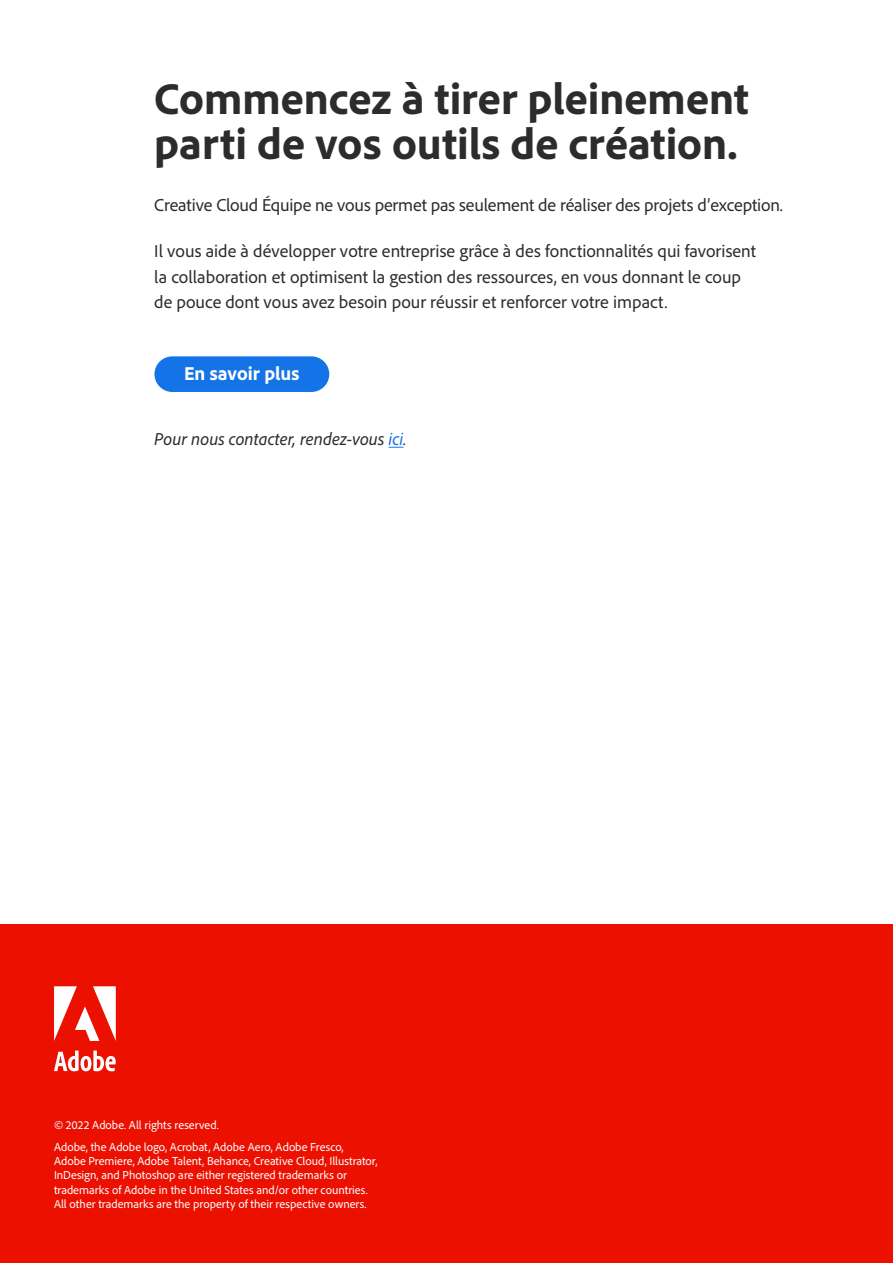
<style>
.page{position:relative;width:893px;height:1263px;background:#fff}
.page>*{position:absolute;margin:0;border:0;box-sizing:border-box;transform-origin:0 0}
.t1{font:800 45px/45px "Adobe Clean";color:#2c2c2c}
.t2{font:800 19.5px "Adobe Clean";color:#fff}
.t3{font:18px/25.5px "Adobe Clean";color:#2c2c2c}
.t4{font:italic 18px "Adobe Clean";letter-spacing:.005em;color:#2c2c2c}
.t5{font:12px/14.4px "Adobe Clean";color:#fff}
.s1{color:#1473e6}
</style>
<div class="page">
<div style="left:0;top:924px;width:893px;height:339px;background:#eb1000"></div>
<svg style="left:54px;top:986px;width:62px;height:55px"></svg>
<svg style="left:54px;top:1050px;width:62px;height:21px"></svg>
<svg style="left:388px;top:447px;width:15px;height:1px"></svg>
<div style="left:154px;top:356px;width:175px;height:36px;background:#1473e6;border-radius:18px"></div>
<h1 class="t1" style="left:154px;top:74px;width:596px">Commencez à tirer pleinement parti de vos outils de création.</h1>
<h3 class="t3" style="left:154px;top:192px;width:630px">Creative Cloud Équipe ne vous permet pas seulement de réaliser des projets d’exception.</h3>
<p class="t3" style="left:154px;top:238px;width:603px">Il vous aide à développer votre entreprise grâce à des fonctionnalités qui favorisent la collaboration et optimisent la gestion des ressources, en vous donnant le coup de pouce dont vous avez besoin pour réussir et renforcer votre impact.</p>
<h2 class="t2" style="left:184px;top:360px;width:117px">En savoir plus</h2>
<h3 class="t4" style="left:154px;top:428px;width:254px">Pour nous contacter, rendez-vous <span class="s1">ici</span>.</h3>
<p class="t5" style="left:54px;top:1113px;width:291px;line-height:21.9px">© 2022 Adobe. All rights reserved.<br>Adobe, the Adobe logo, Acrobat, Adobe Aero, Adobe Fresco,</p>
<p class="t5" style="left:54px;top:1153px;width:325px">Adobe Premiere, Adobe Talent, Behance, Creative Cloud, Illustrator, InDesign, and Photoshop are either registered trademarks or trademarks of Adobe in the United States and/or other countries.<br>All other trademarks are the property of their respective owners.</p>
</div>
